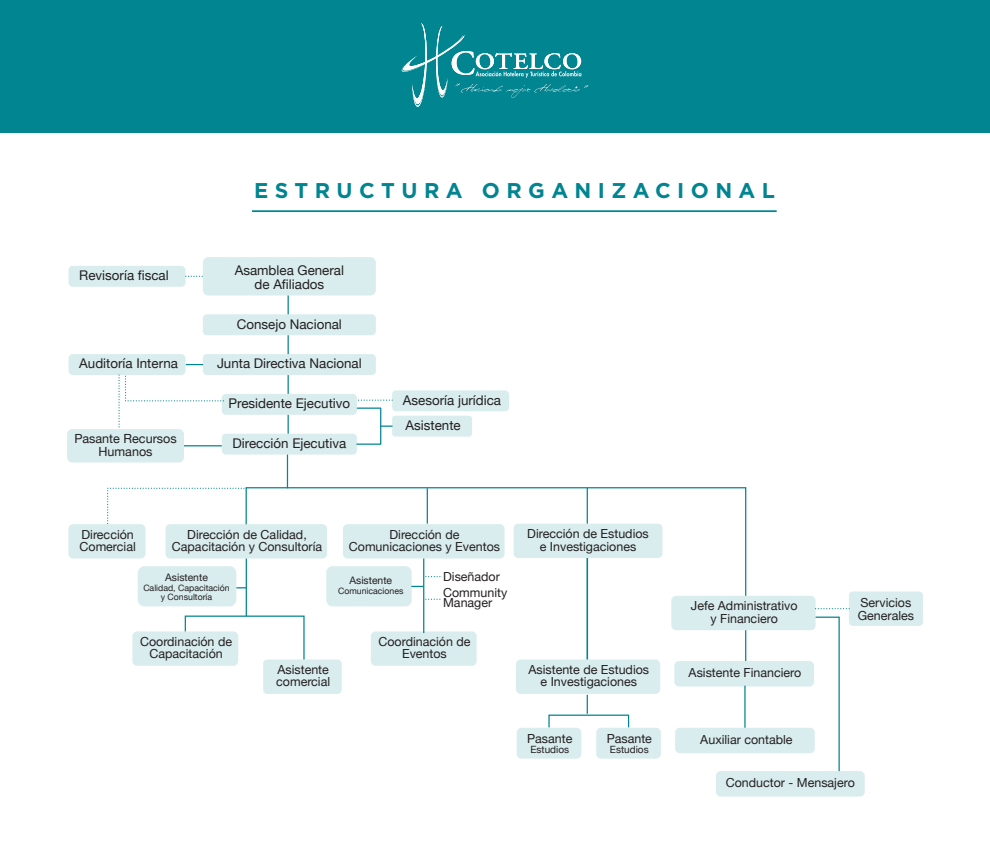
<style>
.page{position:relative;width:990px;height:867px;background:#fff}
.page>*{position:absolute;margin:0;border:0;box-sizing:border-box;transform-origin:0 0}
.t1{font:700 21.38px "Gotham HTF";letter-spacing:.3em;color:#008591}
.t2{font:13.38px/14.2px "Helvetica Neue";color:#231f20;text-align:center}
.t3{font:12.62px/12.6px "Helvetica Neue";color:#231f20;text-align:center}
.t4{font:12.5px/12.5px "Helvetica Neue";color:#231f20;text-align:center}
.t5{font:10.38px "Helvetica Neue";color:#231f20}
.t6{font:10px "Helvetica Neue";color:#231f20}
.t7{font:8.75px/8.8px "Helvetica Neue";color:#231f20;text-align:center}
</style>
<div class="page">
<div style="left:0;top:0;width:990px;height:132px;background:#008591"></div>
<hr style="left:252px;top:210px;width:525px;height:2px;background:#008591">
<svg style="left:401px;top:23px;width:187px;height:84px"></svg>
<div style="left:68px;top:524px;width:78px;height:34px;background:#d9ecee;border-radius:5px"></div>
<div style="left:165px;top:524px;width:162px;height:34px;background:#d9ecee;border-radius:5px"></div>
<div style="left:516px;top:659px;width:144px;height:34px;background:#d9ecee;border-radius:5px"></div>
<div style="left:671px;top:595px;width:145px;height:35px;background:#d9ecee;border-radius:5px"></div>
<hr style="left:586px;top:558px;width:2px;height:101px;background:#008591">
<div style="left:132px;top:631px;width:106px;height:34px;background:#d9ecee;border-radius:5px"></div>
<div style="left:263px;top:659px;width:79px;height:34px;background:#d9ecee;border-radius:4px"></div>
<hr style="left:246px;top:558px;width:1px;height:58px;background:#008591">
<div style="left:326px;top:566px;width:86px;height:40px;background:#d9ecee;border-radius:6px"></div>
<div style="left:138px;top:566px;width:98px;height:40px;background:#d9ecee;border-radius:7px"></div>
<div style="left:675px;top:727px;width:140px;height:26px;background:#d9ecee;border-radius:5px"></div>
<div style="left:716px;top:770px;width:149px;height:26px;background:#d9ecee;border-radius:5px"></div>
<div style="left:674px;top:660px;width:140px;height:26px;background:#d9ecee;border-radius:5px"></div>
<hr style="left:745px;top:630px;width:1px;height:30px;background:#008591">
<hr style="left:744px;top:685px;width:2px;height:42px;background:#008591">
<div style="left:849px;top:591px;width:74px;height:34px;background:#d9ecee;border-radius:4px"></div>
<div style="left:371px;top:631px;width:106px;height:34px;background:#d9ecee;border-radius:5px"></div>
<hr style="left:423px;top:558px;width:1px;height:75px;background:#008591">
<svg style="left:245px;top:486px;width:502px;height:111px"></svg>
<div style="left:222px;top:433px;width:135px;height:21px;background:#d9ecee;border-radius:4px"></div>
<div style="left:222px;top:394px;width:135px;height:20px;background:#d9ecee;border-radius:4px"></div>
<div style="left:392px;top:415px;width:80px;height:21px;background:#d9ecee;border-radius:3px"></div>
<div style="left:203px;top:354px;width:173px;height:21px;background:#d9ecee;border-radius:4px"></div>
<div style="left:203px;top:314px;width:173px;height:21px;background:#d9ecee;border-radius:4px"></div>
<div style="left:203px;top:257px;width:173px;height:38px;background:#d9ecee;border-radius:5px"></div>
<div style="left:69px;top:354px;width:117px;height:21px;background:#d9ecee;border-radius:4px"></div>
<div style="left:67px;top:429px;width:117px;height:33px;background:#d9ecee;border-radius:5px"></div>
<div style="left:69px;top:266px;width:117px;height:21px;background:#d9ecee;border-radius:4px"></div>
<div style="left:392px;top:390px;width:117px;height:21px;background:#d9ecee;border-radius:4px"></div>
<hr style="left:287px;top:454px;width:1px;height:34px;background:#008591">
<svg style="left:288px;top:414px;width:1px;height:19px"></svg>
<svg style="left:288px;top:375px;width:1px;height:19px"></svg>
<svg style="left:288px;top:335px;width:1px;height:19px"></svg>
<svg style="left:288px;top:295px;width:1px;height:19px"></svg>
<svg style="left:186px;top:364px;width:17px;height:1px"></svg>
<svg style="left:186px;top:275px;width:17px;height:2px"></svg>
<svg style="left:356px;top:407px;width:36px;height:38px"></svg>
<svg style="left:412px;top:585px;width:11px;height:2px"></svg>
<svg style="left:424px;top:576px;width:16px;height:1px"></svg>
<svg style="left:358px;top:399px;width:34px;height:1px"></svg>
<svg style="left:814px;top:615px;width:26px;height:157px"></svg>
<svg style="left:107px;top:487px;width:140px;height:37px"></svg>
<hr style="left:427px;top:488px;width:1px;height:35px;background:#008591">
<hr style="left:587px;top:487px;width:1px;height:36px;background:#008591">
<svg style="left:118px;top:375px;width:107px;height:53px"></svg>
<hr style="left:184px;top:445px;width:38px;height:1px;background:#008591">
<svg style="left:184px;top:614px;width:121px;height:46px"></svg>
<div style="left:517px;top:727px;width:64px;height:31px;background:#d9ecee;border-radius:5px"></div>
<div style="left:596px;top:727px;width:65px;height:31px;background:#d9ecee;border-radius:5px"></div>
<div style="left:548px;top:714px;width:81px;height:13px;border:1px solid #008591"></div>
<svg style="left:587px;top:694px;width:1px;height:19px"></svg>
<svg style="left:816px;top:608px;width:34px;height:1px"></svg>
<p class="t2" style="left:79px;top:269px;width:91px">Revisoría fiscal</p>
<p class="t2" style="left:79px;top:357px;width:100px">Auditoría Interna</p>
<p class="t3" style="left:74px;top:433px;width:104px">Pasante Recursos<br>Humanos</p>
<h1 class="t1" style="left:254px;top:177px;width:522px">ESTRUCTURA ORGANIZACIONAL</h1>
<p class="t2" style="left:235px;top:263px;width:111px">Asamblea General de Afiliados</p>
<p class="t2" style="left:237px;top:317px;width:107px">Consejo Nacional</p>
<p class="t2" style="left:217px;top:357px;width:146px">Junta Directiva Nacional</p>
<p class="t2" style="left:229px;top:397px;width:123px">Presidente Ejecutivo</p>
<p class="t2" style="left:232px;top:436px;width:115px">Dirección Ejecutiva</p>
<p class="t2" style="left:403px;top:393px;width:100px">Asesoría jurídica</p>
<p class="t2" style="left:406px;top:418px;width:57px">Asistente</p>
<p class="t4" style="left:80px;top:528px;width:58px;text-align:left">Dirección<br>Comercial</p>
<p class="t4" style="left:172px;top:528px;width:152px">Dirección de Calidad,<br>Capacitación y Consultoría</p>
<p class="t4" style="left:349px;top:528px;width:153px">Dirección de<br>Comunicaciones y Eventos</p>
<p class="t4" style="left:527px;top:528px;width:123px">Dirección de Estudios e Investigaciones</p>
<p class="t5" style="left:165px;top:569px;width:44px">Asistente</p>
<p class="t7" style="left:143px;top:583px;width:88px">Calidad, Capacitación y Consultoría</p>
<p class="t5" style="left:349px;top:572px;width:44px">Asistente</p>
<p class="t7" style="left:338px;top:587px;width:67px">Comunicaciones</p>
<p class="t4" style="left:443px;top:568px;width:66px;line-height:16px;text-align:left">Diseñador<br>Community</p>
<p class="t4" style="left:443px;top:597px;width:51px">Manager</p>
<p class="t4" style="left:691px;top:600px;width:108px">Jefe Administrativo y Financiero</p>
<p class="t4" style="left:858px;top:597px;width:58px;text-align:left">Servicios<br>Generales</p>
<p class="t4" style="left:140px;top:635px;width:94px">Coordinación de<br>Capacitación</p>
<p class="t4" style="left:378px;top:635px;width:94px">Coordinación de<br>Eventos</p>
<p class="t4" style="left:276px;top:663px;width:56px;text-align:left">Asistente comercial</p>
<p class="t4" style="left:528px;top:663px;width:122px">Asistente de Estudios e Investigaciones</p>
<p class="t4" style="left:689px;top:667px;width:114px">Asistente Financiero</p>
<p class="t4" style="left:527px;top:732px;width:47px">Pasante</p>
<p class="t6" style="left:530px;top:741px;width:40px">Estudios</p>
<p class="t4" style="left:607px;top:732px;width:47px">Pasante</p>
<p class="t6" style="left:610px;top:741px;width:40px">Estudios</p>
<p class="t4" style="left:700px;top:733px;width:94px">Auxiliar contable</p>
<p class="t4" style="left:726px;top:776px;width:131px">Conductor - Mensajero</p>
</div>
